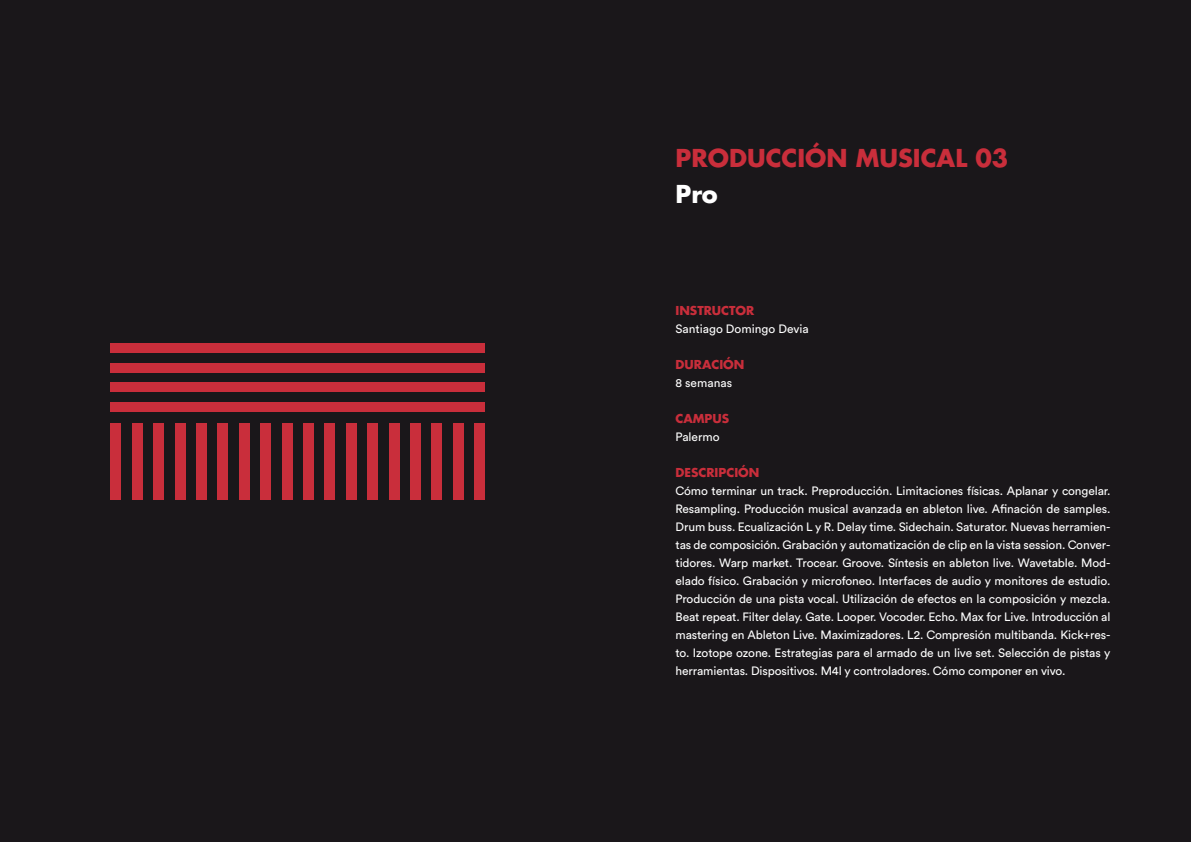
<style>
.page{position:relative;width:1191px;height:842px;background:#1a171a}
.page>*{position:absolute;margin:0;border:0;box-sizing:border-box;transform-origin:0 0}
.t1{font:700 24px "Futura Std";color:#c92e3b}
.t2{font:700 24px "Futura Std";color:#fff}
.t3{font:12px/18px "Circular Std";letter-spacing:-.01em;color:#fff;text-align:justify}
.t4{font:700 12px "Futura Std";color:#c92e3b}
</style>
<div class="page">
<div style="left:111px;top:424px;width:10px;height:76px;background:#c92e3b"></div>
<div style="left:132px;top:424px;width:11px;height:76px;background:#c92e3b"></div>
<div style="left:153px;top:424px;width:11px;height:76px;background:#c92e3b"></div>
<div style="left:175px;top:424px;width:10px;height:76px;background:#c92e3b"></div>
<div style="left:196px;top:424px;width:11px;height:76px;background:#c92e3b"></div>
<div style="left:217px;top:424px;width:11px;height:76px;background:#c92e3b"></div>
<div style="left:239px;top:424px;width:11px;height:76px;background:#c92e3b"></div>
<div style="left:260px;top:424px;width:11px;height:76px;background:#c92e3b"></div>
<div style="left:282px;top:424px;width:10px;height:76px;background:#c92e3b"></div>
<div style="left:303px;top:424px;width:11px;height:76px;background:#c92e3b"></div>
<div style="left:324px;top:424px;width:11px;height:76px;background:#c92e3b"></div>
<div style="left:346px;top:424px;width:10px;height:76px;background:#c92e3b"></div>
<div style="left:367px;top:424px;width:11px;height:76px;background:#c92e3b"></div>
<div style="left:389px;top:424px;width:10px;height:76px;background:#c92e3b"></div>
<div style="left:410px;top:424px;width:11px;height:76px;background:#c92e3b"></div>
<div style="left:431px;top:424px;width:11px;height:76px;background:#c92e3b"></div>
<div style="left:453px;top:424px;width:10px;height:76px;background:#c92e3b"></div>
<div style="left:474px;top:424px;width:11px;height:76px;background:#c92e3b"></div>
<div style="left:111px;top:344px;width:374px;height:9px;background:#c92e3b"></div>
<div style="left:111px;top:363px;width:374px;height:10px;background:#c92e3b"></div>
<div style="left:111px;top:383px;width:374px;height:9px;background:#c92e3b"></div>
<div style="left:111px;top:402px;width:374px;height:10px;background:#c92e3b"></div>
<h1 class="t1" style="left:675px;top:142px;width:334px">PRODUCCIÓN MUSICAL 03</h1>
<h1 class="t2" style="left:675px;top:178px;width:44px">Pro</h1>
<p class="t4" style="left:675px;top:302px;width:80px">INSTRUCTOR</p>
<p class="t3" style="left:675px;top:320px;width:135px">Santiago Domingo Devia</p>
<p class="t4" style="left:675px;top:356px;width:70px">DURACIÓN</p>
<p class="t3" style="left:675px;top:374px;width:58px">8 semanas</p>
<p class="t4" style="left:675px;top:410px;width:55px">CAMPUS</p>
<p class="t3" style="left:675px;top:428px;width:46px">Palermo</p>
<p class="t4" style="left:675px;top:464px;width:85px">DESCRIPCIÓN</p>
<p class="t3" style="left:675px;top:482px;width:436px">Cómo terminar un track. Preproducción. Limitaciones físicas. Aplanar y congelar.<br>Resampling. Producción musical avanzada en ableton live. Afinación de samples.<br>Drum buss. Ecualización L y R. Delay time. Sidechain. Saturator. Nuevas herramien&shy;tas de composición. Grabación y automatización de clip en la vista session. Conver&shy;tidores. Warp market. Trocear. Groove. Síntesis en ableton live. Wavetable. Mod&shy;elado físico. Grabación y microfoneo. Interfaces de audio y monitores de estudio.<br>Producción de una pista vocal. Utilización de efectos en la composición y mezcla.<br>Beat repeat. Filter delay. Gate. Looper. Vocoder. Echo. Max for Live. Introducción al mastering en Ableton Live. Maximizadores. L2. Compresión multibanda. Kick+res&shy;to. Izotope ozone. Estrategias para el armado de un live set. Selección de pistas y herramientas. Dispositivos. M4l y controladores. Cómo componer en vivo.</p>
</div>
